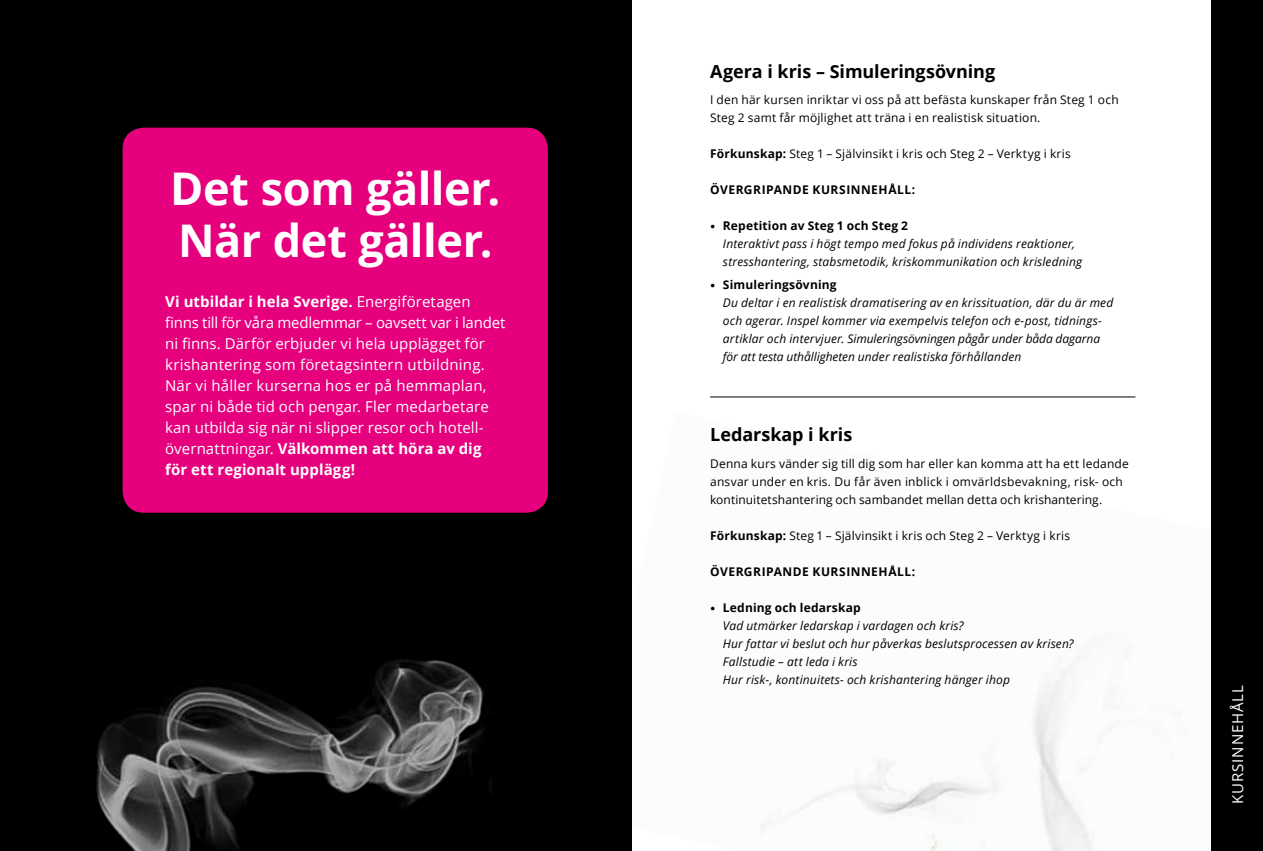
<style>
.page{position:relative;width:1263px;height:851px;background:#fff}
.page>*{position:absolute;margin:0;border:0;box-sizing:border-box;transform-origin:0 0}
.t1{font:700 45px/52.5px "Open Sans";letter-spacing:-.01em;color:#fff}
.t2{font:700 18px "Open Sans";color:#000}
.t3{font:15px/21px "Open Sans";letter-spacing:.01em;color:#fff}
.t4{font:15px "Open Sans";letter-spacing:.055em;color:#fff}
.t5{font:italic 12px/18px "Open Sans";letter-spacing:.015em;color:#000}
.t6{font:12px/18px "Open Sans";letter-spacing:.015em;color:#000}
.t7{font:700 12px "Open Sans";letter-spacing:.04em;color:#000}
.s1{font-weight:700}
.s2{font-family:"Cambria";font-weight:700;font-style:normal}
.s3{font-weight:700;font-style:normal}
</style>
<div class="page">
<img style="left:631px;top:412px;width:581px;height:438px">
<div style="left:0;top:0;width:631px;height:850px;background:#000"></div>
<div style="left:123px;top:128px;width:425px;height:384px;background:#e6007d;border-radius:21px"></div>
<div style="left:1212px;top:0;width:51px;height:850px;background:#000"></div>
<hr style="left:710px;top:396px;width:425px;height:1px;background:#000">
<img style="left:96px;top:659px;width:396px;height:191px">
<h1 class="t1" style="left:170px;top:161px;width:331px">Det som gäller.<br>När det gäller.</h1>
<p class="t3" style="left:165px;top:291px;width:342px"><span class="s1">Vi utbildar i hela Sverige.</span> Energiföretagen finns till för våra medlemmar – oavsett var i landet ni finns. Därför erbjuder vi hela upplägget för krishantering som företagsintern utbildning.<br>När vi håller kurserna hos er på hemmaplan, spar ni både tid och pengar. Fler medarbetare kan utbilda sig när ni slipper resor och hotell&shy;övernattningar. <span class="s1">Välkommen att höra av dig för ett regionalt upplägg!</span></p>
<h2 class="t2" style="left:710px;top:58px;width:287px">Agera i kris – Simuleringsövning</h2>
<p class="t6" style="left:710px;top:90px;width:410px">I den här kursen inriktar vi oss på att befästa kunskaper från Steg 1 och<br>Steg 2 samt får möjlighet att träna i en realistisk situation.</p>
<p class="t6" style="left:710px;top:144px;width:362px"><span class="s1">Förkunskap:</span> Steg 1 – Självinsikt i kris och Steg 2 – Verktyg i kris</p>
<p class="t7" style="left:710px;top:181px;width:207px">ÖVERGRIPANDE KURSINNEHÅLL:</p>
<p class="t5" style="left:723px;top:216px;width:361px;text-indent:-13px"><span class="s2">•</span> <span class="s3">Repetition av Steg 1 och Steg 2<br></span>Interaktivt pass i högt tempo med fokus på individens reaktioner, stresshantering, stabsmetodik, kriskommunikation och krisledning</p>
<p class="t5" style="left:723px;top:275px;width:392px;text-indent:-13px"><span class="s2">•</span> <span class="s3">Simuleringsövning<br></span>Du deltar i en realistisk dramatisering av en krissituation, där du är med och agerar. Inspel kommer via exempelvis telefon och e-post, tidnings&shy;artiklar och intervjuer. Simuleringsövningen pågår under båda dagarna för att testa uthålligheten under realistiska förhållanden</p>
<h2 class="t2" style="left:710px;top:422px;width:144px">Ledarskap i kris</h2>
<p class="t6" style="left:710px;top:454px;width:420px">Denna kurs vänder sig till dig som har eller kan komma att ha ett ledande ansvar under en kris. Du får även inblick i omvärldsbevakning, risk- och kontinuitetshantering och sambandet mellan detta och krishantering.</p>
<p class="t6" style="left:710px;top:526px;width:361px"><span class="s1">Förkunskap:</span> Steg 1 – Självinsikt i kris och Steg 2 – Verktyg i kris</p>
<p class="t7" style="left:710px;top:562px;width:207px">ÖVERGRIPANDE KURSINNEHÅLL:</p>
<p class="t5" style="left:723px;top:598px;width:352px;text-indent:-13px"><span class="s2">•</span> <span class="s3">Ledning och ledarskap<br></span>Vad utmärker ledarskap i vardagen och kris?<br>Hur fattar vi beslut och hur påverkas beslutsprocessen av krisen?<br>Fallstudie – att leda i kris<br>Hur risk-, kontinuitets- och krishantering hänger ihop</p>
<p class="t4" style="left:1227px;top:804px;width:121px;rotate:-90deg">KURSINNEHÅLL</p>
</div>
